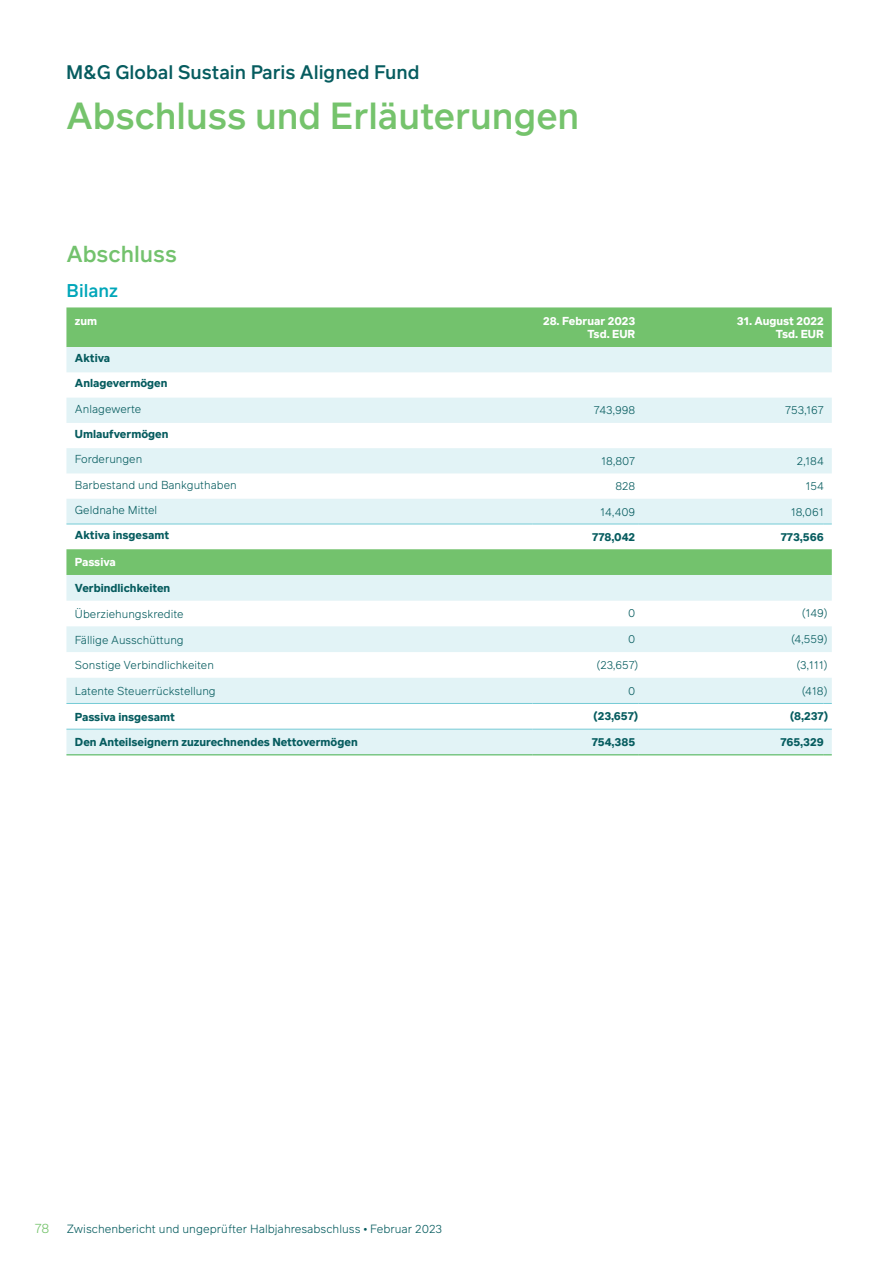
<style>
.page{position:relative;width:896px;height:1266px;background:#fff}
.page>*{position:absolute;margin:0;border:0;box-sizing:border-box;transform-origin:0 0}
.t1{font:500 36.75px "Infra";color:#75c36c}
.Subhead{font:500 22.5px "Infra";color:#73c26d}
.t2{font:500 19.05px "Infra";color:#065c5f}
.Subhead_1{font:500 18px "Infra";color:#00a6b9}
.t3{font:300 13.2px "Infra";color:#75c36c}
.t4{font:300 11.55px "Infra";color:#065c5f}
.TABLE_STUB_LIGHT{font:300 11.25px "Infra";color:#065c5f}
.TABLE_STUB_LIGHT-2{font:700 11.25px "Infra";color:#065c5f}
.TABLE_BOLD_WHITE{font:700 11.25px/13.5px "Infra";color:#fff;text-align:right}
.TABLE_STUB_BOLD{font:300 11.25px "Infra";color:#065c5f}
.TABLE_STUB_BOLD-2{font:700 11.25px "Infra";color:#065c5f}
.s1{font-family:"Times New Roman";font-weight:400;font-size:11.25px}
</style>
<div class="page">
<div style="left:66px;top:307px;width:765px;height:40px;background:#73c26d"></div>
<svg style="left:66px;top:347px;width:765px;height:407px;fill:#e2f3f6"></svg>
<div style="left:66px;top:549px;width:765px;height:26px;background:#73c26d"></div>
<hr style="left:66px;top:729px;width:466px;height:1px;background:#75cbd6">
<hr style="left:532px;top:729px;width:106px;height:1px;background:#75cbd6">
<hr style="left:638px;top:729px;width:185px;height:1px;background:#75cbd6">
<hr style="left:66px;top:524px;width:466px;height:1px;background:#75cbd6">
<hr style="left:532px;top:524px;width:106px;height:1px;background:#75cbd6">
<hr style="left:638px;top:524px;width:185px;height:1px;background:#75cbd6">
<hr style="left:66px;top:703px;width:466px;height:1px;background:#75cbd6">
<hr style="left:532px;top:703px;width:106px;height:1px;background:#75cbd6">
<hr style="left:638px;top:703px;width:185px;height:1px;background:#75cbd6">
<hr style="left:66px;top:754px;width:466px;height:1px;background:#40ae49">
<hr style="left:532px;top:754px;width:106px;height:1px;background:#40ae49">
<hr style="left:638px;top:754px;width:185px;height:1px;background:#40ae49">
<h3 class="t2" style="left:66px;top:59px;width:355px">M&amp;G Global Sustain Paris Aligned Fund</h3>
<h1 class="t1" style="left:66px;top:90px;width:515px">Abschluss und Erläuterungen</h1>
<p class="Subhead" style="left:66px;top:238px;width:112px">Abschluss</p>
<p class="Subhead_1" style="left:66px;top:278px;width:53px">Bilanz</p>
<p class="TABLE_BOLD_WHITE" style="left:75px;top:314px;width:24px">zum</p>
<p class="TABLE_BOLD_WHITE" style="left:543px;top:314px;width:94px">28. Februar 2023<br>Tsd. EUR</p>
<p class="TABLE_BOLD_WHITE" style="left:736px;top:314px;width:88px">31. August 2022<br>Tsd. EUR</p>
<p class="TABLE_STUB_LIGHT-2" style="left:75px;top:350px;width:37px">Aktiva</p>
<p class="TABLE_STUB_LIGHT-2" style="left:75px;top:375px;width:94px">Anlagevermögen</p>
<p class="TABLE_STUB_LIGHT" style="left:75px;top:401px;width:68px">Anlagewerte</p>
<p class="TABLE_STUB_LIGHT" style="left:594px;top:403px;width:43px">743,998</p>
<p class="TABLE_STUB_LIGHT" style="left:785px;top:403px;width:40px">753,167</p>
<p class="TABLE_STUB_LIGHT-2" style="left:75px;top:426px;width:95px">Umlaufvermögen</p>
<p class="TABLE_STUB_LIGHT" style="left:75px;top:451px;width:69px">Forderungen</p>
<p class="TABLE_STUB_LIGHT" style="left:601px;top:453px;width:35px">18,807</p>
<p class="TABLE_STUB_LIGHT" style="left:796px;top:453px;width:28px">2,184</p>
<p class="TABLE_STUB_LIGHT" style="left:75px;top:477px;width:163px">Barbestand und Bankguthaben</p>
<p class="TABLE_STUB_LIGHT" style="left:615px;top:478px;width:21px">828</p>
<p class="TABLE_STUB_LIGHT" style="left:805px;top:478px;width:20px">154</p>
<p class="TABLE_STUB_LIGHT" style="left:75px;top:502px;width:84px">Geldnahe Mittel</p>
<p class="TABLE_STUB_LIGHT" style="left:600px;top:504px;width:36px">14,409</p>
<p class="TABLE_STUB_LIGHT" style="left:790px;top:504px;width:35px">18,061</p>
<p class="TABLE_STUB_LIGHT-2" style="left:75px;top:527px;width:96px">Aktiva insgesamt</p>
<p class="TABLE_STUB_LIGHT-2" style="left:592px;top:529px;width:45px">778,042</p>
<p class="TABLE_STUB_LIGHT-2" style="left:780px;top:529px;width:44px">773,566</p>
<p class="TABLE_BOLD_WHITE" style="left:75px;top:555px;width:42px">Passiva</p>
<p class="TABLE_STUB_LIGHT-2" style="left:75px;top:580px;width:97px">Verbindlichkeiten</p>
<p class="TABLE_STUB_LIGHT" style="left:75px;top:606px;width:110px">Überziehungskredite</p>
<p class="TABLE_STUB_LIGHT" style="left:628px;top:606px;width:9px">0</p>
<p class="TABLE_STUB_LIGHT" style="left:802px;top:606px;width:27px">(149)</p>
<p class="TABLE_STUB_LIGHT" style="left:75px;top:632px;width:110px">Fällige Ausschüttung</p>
<p class="TABLE_STUB_LIGHT" style="left:628px;top:631px;width:9px">0</p>
<p class="TABLE_STUB_LIGHT" style="left:791px;top:631px;width:37px">(4,559)</p>
<p class="TABLE_STUB_BOLD" style="left:75px;top:657px;width:140px">Sonstige Verbindlichkeiten</p>
<p class="TABLE_STUB_LIGHT" style="left:597px;top:657px;width:43px">(23,657)</p>
<p class="TABLE_STUB_LIGHT" style="left:796px;top:657px;width:32px">(3,111)</p>
<p class="TABLE_STUB_LIGHT" style="left:75px;top:683px;width:142px">Latente Steuerrückstellung</p>
<p class="TABLE_STUB_LIGHT" style="left:628px;top:683px;width:9px">0</p>
<p class="TABLE_STUB_LIGHT" style="left:802px;top:683px;width:27px">(418)</p>
<p class="TABLE_STUB_BOLD-2" style="left:75px;top:708px;width:101px">Passiva insgesamt</p>
<p class="TABLE_STUB_LIGHT-2" style="left:593px;top:708px;width:46px">(23,657)</p>
<p class="TABLE_STUB_LIGHT-2" style="left:790px;top:708px;width:39px">(8,237)</p>
<p class="TABLE_STUB_LIGHT-2" style="left:75px;top:734px;width:284px">Den Anteilseignern zuzurechnendes Nettovermögen</p>
<p class="TABLE_STUB_LIGHT-2" style="left:591px;top:734px;width:45px">754,385</p>
<p class="TABLE_STUB_LIGHT-2" style="left:780px;top:734px;width:45px">765,329</p>
<p class="t3" style="left:35px;top:1219px;width:16px">78</p>
<p class="t4" style="left:67px;top:1221px;width:377px">Zwischenbericht und ungeprüfter Halbjahresabschluss <span class="s1">•</span> Februar 2023</p>
</div>
